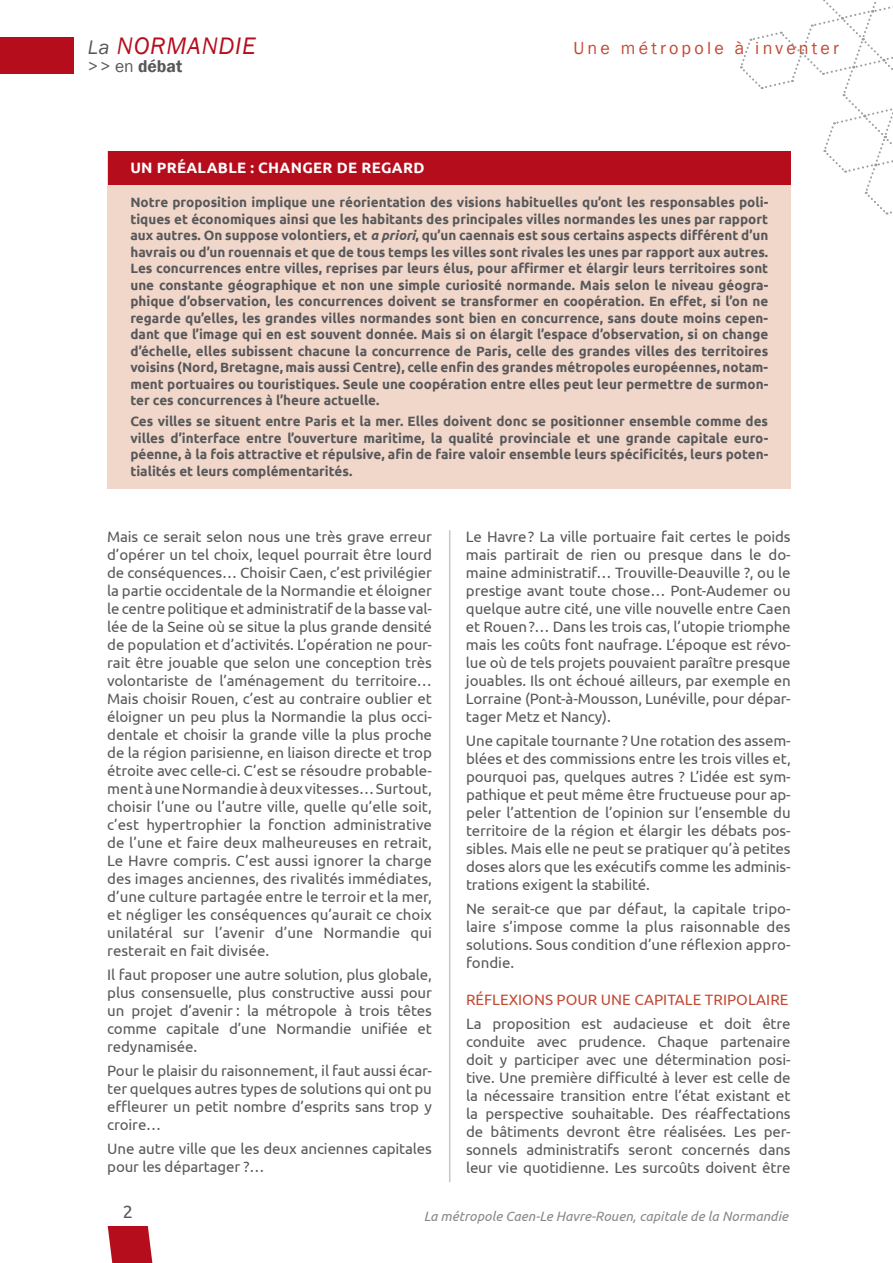
<style>
.page{position:relative;width:893px;height:1263px;background:#fff}
.page>*{position:absolute;margin:0;border:0;box-sizing:border-box;transform-origin:0 0}
.t1{font:italic 24.6px "Franklin Gothic";letter-spacing:.03em;color:#b60d1c}
.t2{font:18px "Franklin Gothic";letter-spacing:.18em;color:#c34934}
.t3{font:18px "Ubuntu";color:#58585a}
.t4{font:600 17.55px "Franklin Gothic";color:#58585a}
.t5{font:15px/18px "Ubuntu";letter-spacing:-.01em;color:#58585a;text-align:justify}
.t6{font:15px "Ubuntu";color:#c34934}
.t7{font:700 15px "Ubuntu";letter-spacing:.02em;color:#fff}
.t8{font:700 13.5px/16.5px "Ubuntu";color:#58585a;text-align:justify}
.t9{font:italic 13.5px "Ubuntu";color:#87888a}
.s1{font-size:20.1px;color:#58585a}
.s2{font-weight:400}
.s3{font-style:italic}
</style>
<div class="page">
<svg style="left:740px;top:0;width:153px;height:215px"></svg>
<svg style="left:108px;top:1226px;width:44px;height:37px;background:#bc2230"></svg>
<div style="left:0;top:36px;width:74px;height:37px;background:#b60d1c"></div>
<hr style="left:449px;top:530px;width:1px;height:652px;background:#c6c7c8">
<div style="left:108px;top:151px;width:683px;height:337px;background:#f1d7ca"></div>
<div style="left:108px;top:151px;width:682px;height:34px;background:#b60d1c"></div>
<h1 class="t1" style="left:88px;top:30px;width:169px"><span class="s1">LA</span> NORMANDIE</h1>
<p class="t4" style="left:88px;top:56px;width:96px"><span class="s2">&gt; &gt; en</span> débat</p>
<p class="t2" style="left:573px;top:37px;width:267px">Une métropole à inventer</p>
<p class="t7" style="left:130px;top:159px;width:296px">UN PRéALABLE : CHANGER DE REGARD</p>
<p class="t8" style="left:130px;top:194px;width:639px">Notre proposition implique une réorientation des visions habituelles qu’ont les responsables poli&shy;tiques et économiques ainsi que les habitants des principales villes normandes les unes par rapport aux autres. On suppose volontiers, et <span class="s3">a priori</span>, qu’un caennais est sous certains aspects différent d’un havrais ou d’un rouennais et que de tous temps les villes sont rivales les unes par rapport aux autres.<br>Les concurrences entre villes, reprises par leurs élus, pour affirmer et élargir leurs territoires sont une constante géographique et non une simple curiosité normande. Mais selon le niveau géogra&shy;phique d’observation, les concurrences doivent se transformer en coopération. En effet, si l’on ne regarde qu’elles, les grandes villes normandes sont bien en concurrence, sans doute moins cepen&shy;dant que l’image qui en est souvent donnée. Mais si on élargit l’espace d’observation, si on change d’échelle, elles subissent chacune la concurrence de Paris, celle des grandes villes des territoires voisins (Nord, Bretagne, mais aussi Centre), celle enfin des grandes métropoles européennes, notam&shy;ment portuaires ou touristiques. Seule une coopération entre elles peut leur permettre de surmon&shy;ter ces concurrences à l’heure actuelle.</p>
<p class="t8" style="left:130px;top:413px;width:639px">Ces villes se situent entre Paris et la mer. Elles doivent donc se positionner ensemble comme des villes d’interface entre l’ouverture maritime, la qualité provinciale et une grande capitale euro&shy;péenne, à la fois attractive et répulsive, afin de faire valoir ensemble leurs spécificités, leurs poten&shy;tialités et leurs complémentarités.</p>
<p class="t5" style="left:107px;top:527px;width:326px">Mais ce serait selon nous une très grave erreur d’opérer un tel choix, lequel pourrait être lourd de conséquences… Choisir Caen, c’est privilégier la partie occidentale de la Normandie et éloigner le centre politique et administratif de la basse val&shy;lée de la Seine où se situe la plus grande densité de population et d’activités. L’opération ne pour&shy;rait être jouable que selon une conception très volontariste de l’aménagement du territoire… Mais choisir Rouen, c’est au contraire oublier et éloigner un peu plus la Normandie la plus occi&shy;dentale et choisir la grande ville la plus proche de la région parisienne, en liaison directe et trop étroite avec celle-ci. C’est se résoudre probable&shy;ment à une Normandie à deux vitesses… Surtout, choisir l’une ou l’autre ville, quelle qu’elle soit, c’est hypertrophier la fonction administrative de l’une et faire deux malheureuses en retrait, Le Havre compris. C’est aussi ignorer la charge des images anciennes, des rivalités immédiates, d’une culture partagée entre le terroir et la mer, et négliger les conséquences qu’aurait ce choix unilatéral sur l’avenir d’une Normandie qui resterait en fait divisée.</p>
<p class="t5" style="left:107px;top:965px;width:326px">I l faut proposer une autre solution, plus globale, plus consensuelle, plus constructive aussi pour un projet d’avenir : la métropole à trois têtes comme capitale d’une Normandie unifiée et redynamisée.</p>
<p class="t5" style="left:107px;top:1061px;width:326px">Pour le plaisir du raisonnement, il faut aussi écar&shy;ter quelques autres types de solutions qui ont pu effleurer un petit nombre d’esprits sans trop y croire…</p>
<p class="t5" style="left:107px;top:1139px;width:326px">U ne autre ville que les deux anciennes capitales pour les départager ?…</p>
<p class="t5" style="left:466px;top:527px;width:326px">Le Havre? La ville portuaire fait certes le poids mais partirait de rien ou presque dans le do&shy;maine administratif… Trouville-Deauville ?, ou le prestige avant toute chose… Pont-Audemer ou quelque autre cité, une ville nouvelle entre Caen et Rouen?… Dans les trois cas, l’utopie triomphe mais les coûts font naufrage. L’époque est révo&shy;lue où de tels projets pouvaient paraître presque jouables. I ls ont échoué ailleurs, par exemple en Lorraine (Pont-à-Mousson, Lunéville, pour dépar&shy;tager Metz et Nancy).</p>
<p class="t5" style="left:466px;top:731px;width:326px">U ne capitale tournante ? U ne rotation des assem&shy;blées et des commissions entre les trois villes et, pourquoi pas, quelques autres ? L’idée est sym&shy;pathique et peut même être fructueuse pour ap&shy;peler l’attention de l’opinion sur l’ensemble du territoire de la région et élargir les débats pos&shy;sibles. Mais elle ne peut se pratiquer qu’à petites doses alors que les exécutifs comme les adminis&shy;trations exigent la stabilité.</p>
<p class="t5" style="left:466px;top:899px;width:326px">Ne serait-ce que par défaut, la capitale tripo&shy;laire s’impose comme la plus raisonnable des solutions. Sous condition d’une réflexion appro&shy;fondie.</p>
<p class="t6" style="left:466px;top:990px;width:324px">Réflexions pour une capitale tripolaire</p>
<p class="t5" style="left:466px;top:1014px;width:326px">La proposition est audacieuse et doit être conduite avec prudence. Chaque partenaire doit y participer avec une détermination posi&shy;tive. U ne première difficulté à lever est celle de la nécessaire transition entre l’état existant et la perspective souhaitable. Des réaffectations de bâtiments devront être réalisées. Les per&shy;sonnels administratifs seront concernés dans leur vie quotidienne. Les surcoûts doivent être</p>
<p class="t3" style="left:123px;top:1201px;width:12px">2</p>
<p class="t9" style="left:424px;top:1208px;width:366px">La métropole Caen-Le Havre-Rouen, capitale de la Normandie</p>
</div>
